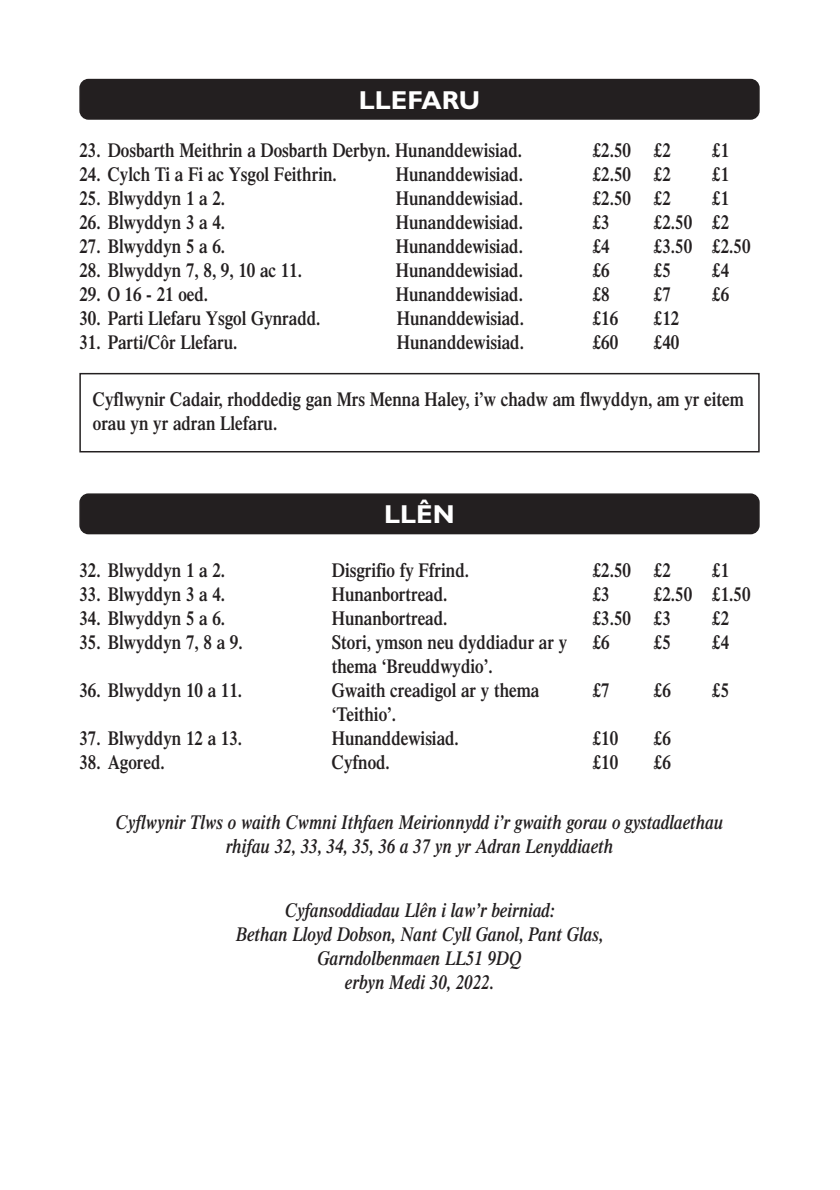
<style>
.page{position:relative;width:840px;height:1190px;background:#fff}
.page>*{position:absolute;margin:0;border:0;box-sizing:border-box;transform-origin:0 0}
.t1{font:700 26px "Gill Sans";color:#fff}
.t2{font:600 20px/24px "Times";color:#231f20;scale:.85 1}
.t3{font:italic 600 20px/24px "Times";color:#231f20;text-align:center;scale:.85 1}
</style>
<div class="page">
<div style="left:79px;top:493px;width:681px;height:41px;background:#231f20"></div>
<div style="left:79px;top:79px;width:681px;height:41px;background:#231f20"></div>
<div style="left:79px;top:373px;width:681px;height:79px;border:2px solid #231f20"></div>
<h1 class="t1" style="left:359px;top:92px;width:123px">LLEFARU</h1>
<p class="t2" style="left:79px;top:140px;width:522px">23. Dosbarth Meithrin a Dosbarth Derbyn. Hunanddewisiad.</p>
<p class="t2" style="left:593px;top:140px;width:93px">£2.50 £2</p>
<p class="t2" style="left:712px;top:140px;width:21px">£1</p>
<p class="t2" style="left:79px;top:164px;width:304px">24. Cylch Ti a Fi ac Ysgol Feithrin.</p>
<p class="t2" style="left:396px;top:164px;width:151px">Hunanddewisiad.</p>
<p class="t2" style="left:593px;top:164px;width:93px">£2.50 £2</p>
<p class="t2" style="left:712px;top:164px;width:21px">£1</p>
<p class="t2" style="left:79px;top:188px;width:173px">25. Blwyddyn 1 a 2.</p>
<p class="t2" style="left:396px;top:188px;width:151px">Hunanddewisiad.</p>
<p class="t2" style="left:593px;top:188px;width:93px">£2.50 £2</p>
<p class="t2" style="left:712px;top:188px;width:21px">£1</p>
<p class="t2" style="left:79px;top:212px;width:173px">26. Blwyddyn 3 a 4.</p>
<p class="t2" style="left:396px;top:212px;width:151px">Hunanddewisiad.</p>
<p class="t2" style="left:593px;top:212px;width:21px">£3</p>
<p class="t2" style="left:654px;top:212px;width:90px">£2.50 £2</p>
<p class="t2" style="left:79px;top:236px;width:173px">27. Blwyddyn 5 a 6.</p>
<p class="t2" style="left:396px;top:236px;width:151px">Hunanddewisiad.</p>
<p class="t2" style="left:593px;top:236px;width:21px">£4</p>
<p class="t2" style="left:654px;top:236px;width:115px">£3.50 £2.50</p>
<p class="t2" style="left:79px;top:260px;width:263px">28. Blwyddyn 7, 8, 9, 10 ac 11.</p>
<p class="t2" style="left:396px;top:260px;width:151px">Hunanddewisiad.</p>
<p class="t2" style="left:593px;top:260px;width:21px">£6</p>
<p class="t2" style="left:654px;top:260px;width:21px">£5</p>
<p class="t2" style="left:712px;top:260px;width:21px">£4</p>
<p class="t2" style="left:79px;top:284px;width:153px">29. O 16 - 21 oed.</p>
<p class="t2" style="left:396px;top:284px;width:151px">Hunanddewisiad.</p>
<p class="t2" style="left:593px;top:284px;width:21px">£8</p>
<p class="t2" style="left:654px;top:284px;width:21px">£7</p>
<p class="t2" style="left:712px;top:284px;width:21px">£6</p>
<p class="t2" style="left:79px;top:308px;width:285px">30. Parti Llefaru Ysgol Gynradd.</p>
<p class="t2" style="left:397px;top:308px;width:151px">Hunanddewisiad.</p>
<p class="t2" style="left:593px;top:308px;width:31px">£16</p>
<p class="t2" style="left:654px;top:308px;width:31px">£12</p>
<p class="t2" style="left:79px;top:332px;width:188px">31. Parti/Côr Llefaru.</p>
<p class="t2" style="left:397px;top:332px;width:151px">Hunanddewisiad.</p>
<p class="t2" style="left:593px;top:332px;width:31px">£60</p>
<p class="t2" style="left:654px;top:332px;width:31px">£40</p>
<p class="t2" style="left:93px;top:389px;width:767px">Cyflwynir Cadair, rhoddedig gan Mrs Menna Haley, i’w chadw am flwyddyn, am yr eitem orau yn yr adran Llefaru.</p>
<h1 class="t1" style="left:384px;top:505px;width:72px">LLÊN</h1>
<p class="t2" style="left:79px;top:560px;width:173px">32. Blwyddyn 1 a 2.</p>
<p class="t2" style="left:332px;top:560px;width:163px">Disgrifio fy Ffrind.</p>
<p class="t2" style="left:593px;top:560px;width:93px">£2.50 £2</p>
<p class="t2" style="left:712px;top:560px;width:21px">£1</p>
<p class="t2" style="left:79px;top:584px;width:173px">33. Blwyddyn 3 a 4.</p>
<p class="t2" style="left:332px;top:584px;width:138px">Hunanbortread.</p>
<p class="t2" style="left:593px;top:584px;width:21px">£3</p>
<p class="t2" style="left:654px;top:584px;width:115px">£2.50 £1.50</p>
<p class="t2" style="left:79px;top:608px;width:173px">34. Blwyddyn 5 a 6.</p>
<p class="t2" style="left:332px;top:608px;width:138px">Hunanbortread.</p>
<p class="t2" style="left:593px;top:608px;width:93px">£3.50 £3</p>
<p class="t2" style="left:712px;top:608px;width:21px">£2</p>
<p class="t2" style="left:79px;top:632px;width:194px">35. Blwyddyn 7, 8 a 9.</p>
<p class="t2" style="left:332px;top:632px;width:279px">Stori, ymson neu dyddiadur ar y</p>
<p class="t2" style="left:593px;top:632px;width:21px">£6</p>
<p class="t2" style="left:654px;top:632px;width:21px">£5</p>
<p class="t2" style="left:712px;top:632px;width:21px">£4</p>
<p class="t2" style="left:332px;top:656px;width:191px">thema ‘Breuddwydio’.</p>
<p class="t2" style="left:79px;top:680px;width:193px">36. Blwyddyn 10 a 11.</p>
<p class="t2" style="left:332px;top:680px;width:246px">Gwaith creadigol ar y thema</p>
<p class="t2" style="left:593px;top:680px;width:21px">£7</p>
<p class="t2" style="left:654px;top:680px;width:21px">£6</p>
<p class="t2" style="left:712px;top:680px;width:21px">£5</p>
<p class="t2" style="left:332px;top:704px;width:77px">‘Teithio’.</p>
<p class="t2" style="left:79px;top:728px;width:193px">37. Blwyddyn 12 a 13.</p>
<p class="t2" style="left:332px;top:728px;width:151px">Hunanddewisiad.</p>
<p class="t2" style="left:593px;top:728px;width:31px">£10</p>
<p class="t2" style="left:654px;top:728px;width:21px">£6</p>
<p class="t2" style="left:79px;top:752px;width:102px">38. Agored.</p>
<p class="t2" style="left:332px;top:752px;width:70px">Cyfnod.</p>
<p class="t2" style="left:593px;top:752px;width:31px">£10</p>
<p class="t2" style="left:654px;top:752px;width:21px">£6</p>
<p class="t3" style="left:116px;top:812px;width:716px">Cyflwynir Tlws o waith Cwmni Ithfaen Meirionnydd i’r gwaith gorau o gystadlaethau rhifau 32, 33, 34, 35, 36 a 37 yn yr Adran Lenyddiaeth</p>
<p class="t3" style="left:236px;top:900px;width:434px">Cyfansoddiadau Llên i law’r beirniad:<br>Bethan Lloyd Dobson, Nant Cyll Ganol, Pant Glas, Garndolbenmaen LL51 9DQ<br>erbyn Medi 30, 2022.</p>
</div>
